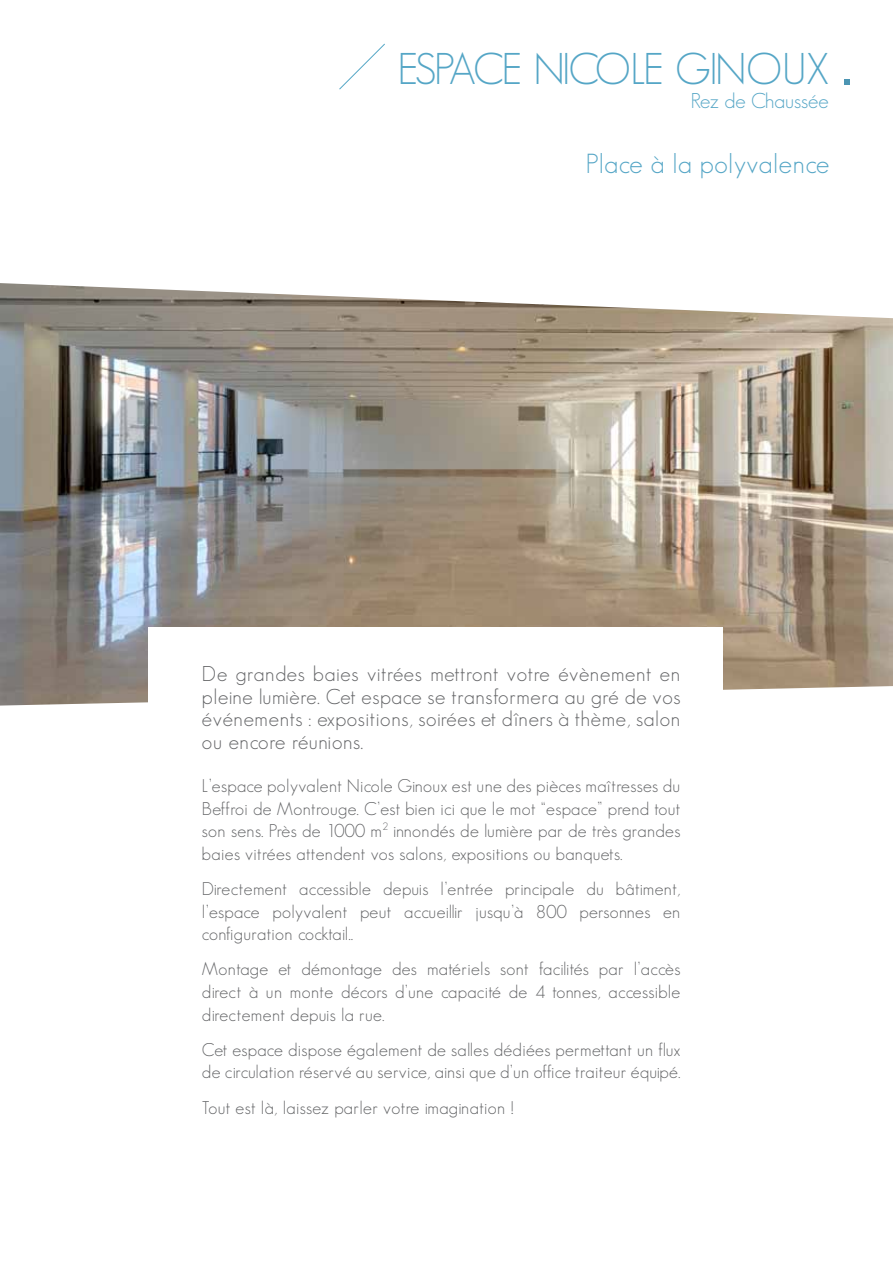
<style>
.page{position:relative;width:893px;height:1263px;background:#fff}
.page>*{position:absolute;margin:0;border:0;box-sizing:border-box;transform-origin:0 0}
.t1{font:300 43.5px "Geosans";letter-spacing:-.05em;color:#55a6c6}
.t2{font:300 27px "Geosans";letter-spacing:.02em;color:#55a6c6}
.t3{font:300 21px/22.5px "Geosans";letter-spacing:.03em;color:#636466;text-align:justify}
.t4{font:300 21px "Geosans";color:#55a6c6}
.t5{font:300 18px/22.5px "Geosans";letter-spacing:.02em;color:#636466;text-align:justify}
</style>
<div class="page">
<img style="left:0;top:318px;width:893px;height:368px">
<svg style="left:0;top:283px;width:886px;height:35px"></svg>
<svg style="left:0;top:686px;width:893px;height:20px"></svg>
<div style="left:149px;top:627px;width:574px;height:636px;background:#fff"></div>
<svg style="left:339px;top:43px;width:46px;height:47px"></svg>
<svg style="left:844px;top:80px;width:6px;height:5px"></svg>
<h1 class="t1" style="left:398px;top:44px;width:433px">ESPACE NICOLE GINOUX</h1>
<p class="t4" style="left:691px;top:89px;width:139px">Rez de Chaussée</p>
<h2 class="t2" style="left:586px;top:149px;width:245px">Place à la polyvalence</h2>
<p class="t3" style="left:202px;top:663px;width:480px">De grandes baies vitrées mettront votre évènement en pleine lumière. Cet espace se transformera au gré de vos événements : expositions, soirées et dîners à thème, salon ou encore réunions.</p>
<p class="t5" style="left:202px;top:775px;width:480px">L’espace polyvalent Nicole Ginoux est une des pièces maîtresses du Beffroi de Montrouge. C’est bien ici que le mot “espace” prend tout son sens. Près de 1000 m<sup>2</sup> innondés de lumière par de très grandes baies vitrées attendent vos salons, expositions ou banquets.</p>
<p class="t5" style="left:202px;top:878px;width:480px">Directement accessible depuis l’entrée principale du bâtiment, l’espace polyvalent peut accueillir jusqu’à 800 personnes en configuration cocktail..</p>
<p class="t5" style="left:202px;top:958px;width:480px">Montage et démontage des matériels sont facilités par l’accès direct à un monte décors d’une capacité de 4 tonnes, accessible directement depuis la rue.</p>
<p class="t5" style="left:202px;top:1038px;width:480px">Cet espace dispose également de salles dédiées permettant un flux de circulation réservé au service, ainsi que d’un office traiteur équipé.</p>
<p class="t5" style="left:202px;top:1096px;width:314px">Tout est là, laissez parler votre imagination !</p>
</div>
